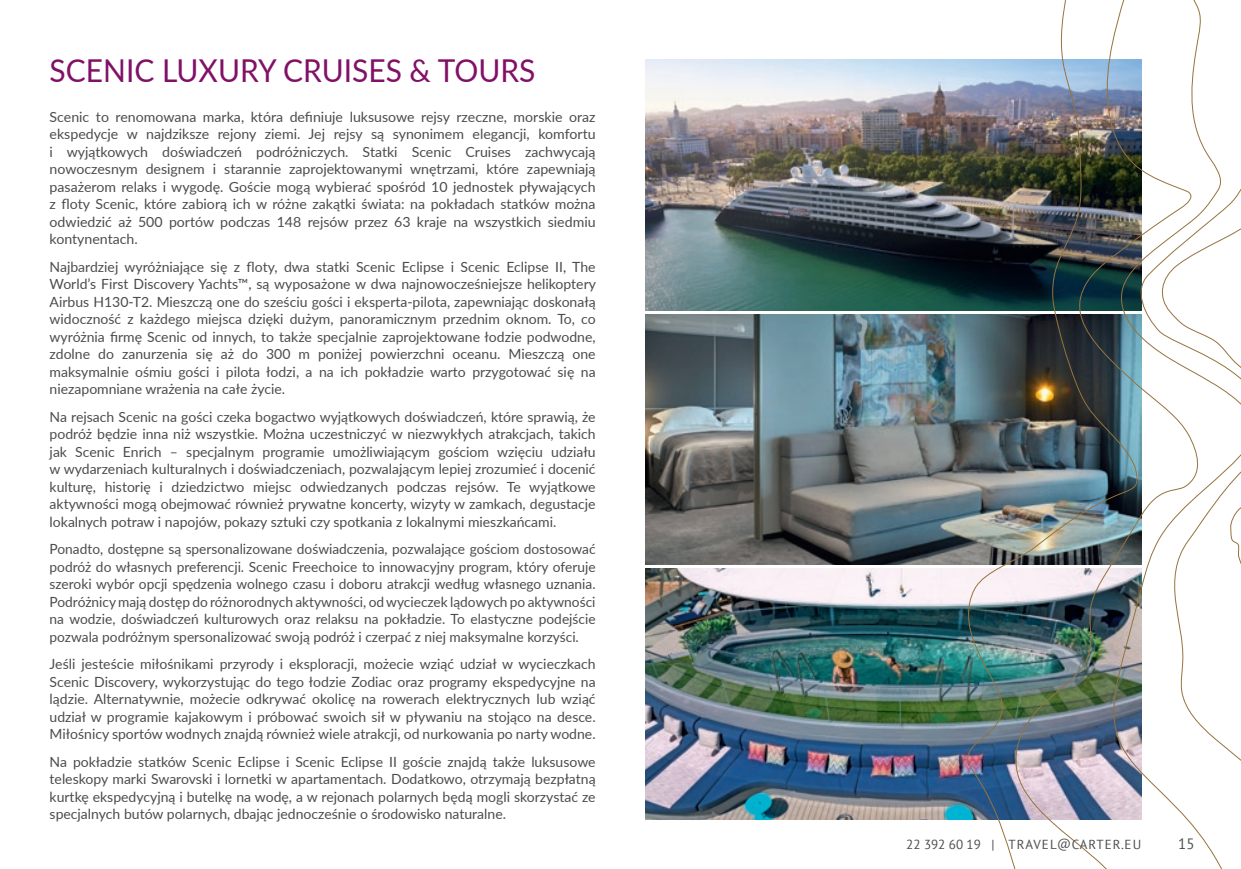
<style>
.page{position:relative;width:1241px;height:869px;background:#fff}
.page>*{position:absolute;margin:0;border:0;box-sizing:border-box;transform-origin:0 0}
.t1{font:31.5px "Lato";color:#811067;scale:.95 1}
.t2{font:14.88px "PT Sans";color:#4b4c4d}
.t3{font:14px/17.5px "Lato";color:#4b4c4d;text-align:justify}
.t4{font:13.12px "PT Sans";letter-spacing:.055em;color:#4b4c4d}
</style>
<div class="page">
<img style="left:645px;top:314px;width:320px;height:250px">
<img style="left:645px;top:60px;width:320px;height:250px">
<img style="left:645px;top:568px;width:320px;height:251px">
<img style="left:965px;top:0;width:275px;height:868px">
<h1 class="t1" style="left:50px;top:48px;width:512px">SCENIC LUXURY CRUISES &amp; TOURS</h1>
<p class="t3" style="left:50px;top:107px;width:547px">Scenic to renomowana marka, która definiuje luksusowe rejsy rzeczne, morskie oraz ekspedycje w najdziksze rejony ziemi. Jej rejsy są synonimem elegancji, komfortu i wyjątkowych doświadczeń podróżniczych. Statki Scenic Cruises zachwycają nowoczesnym designem i starannie zaprojektowanymi wnętrzami, które zapewniają pasażerom relaks i wygodę. Goście mogą wybierać spośród 10 jednostek pływających z floty Scenic, które zabiorą ich w różne zakątki świata: na pokładach statków można odwiedzić aż 500 portów podczas 148 rejsów przez 63 kraje na wszystkich siedmiu kontynentach.</p>
<p class="t3" style="left:50px;top:257px;width:548px">Najbardziej wyróżniające się z floty, dwa statki Scenic Eclipse i Scenic Eclipse II, The World’s First Discovery Yachts™, są wyposażone w dwa najnowocześniejsze helikoptery Airbus H130-T2. Mieszczą one do sześciu gości i eksperta-pilota, zapewniając doskonałą widoczność z każdego miejsca dzięki dużym, panoramicznym przednim oknom. To, co wyróżnia firmę Scenic od innych, to także specjalnie zaprojektowane łodzie podwodne, zdolne do zanurzenia się aż do 300 m poniżej powierzchni oceanu. Mieszczą one maksymalnie ośmiu gości i pilota łodzi, a na ich pokładzie warto przygotować się na niezapomniane wrażenia na całe życie.</p>
<p class="t3" style="left:50px;top:407px;width:547px">Na rejsach Scenic na gości czeka bogactwo wyjątkowych doświadczeń, które sprawią, że podróż będzie inna niż wszystkie. Można uczestniczyć w niezwykłych atrakcjach, takich jak Scenic Enrich – specjalnym programie umożliwiającym gościom wzięciu udziału w wydarzeniach kulturalnych i doświadczeniach, pozwalającym lepiej zrozumieć i docenić kulturę, historię i dziedzictwo miejsc odwiedzanych podczas rejsów. Te wyjątkowe aktywności mogą obejmować również prywatne koncerty, wizyty w zamkach, degustacje lokalnych potraw i napojów, pokazy sztuki czy spotkania z lokalnymi mieszkańcami.</p>
<p class="t3" style="left:50px;top:539px;width:547px">Ponadto, dostępne są spersonalizowane doświadczenia, pozwalające gościom dostosować podróż do własnych preferencji. Scenic Freechoice to innowacyjny program, który oferuje szeroki wybór opcji spędzenia wolnego czasu i doboru atrakcji według własnego uznania.<br>Podróżnicy mają dostęp do różnorodnych aktywności, od wycieczek lądowych po aktywności na wodzie, doświadczeń kulturowych oraz relaksu na pokładzie. To elastyczne podejście pozwala podróżnym spersonalizować swoją podróż i czerpać z niej maksymalne korzyści.</p>
<p class="t3" style="left:50px;top:654px;width:547px">Jeśli jesteście miłośnikami przyrody i eksploracji, możecie wziąć udział w wycieczkach Scenic Discovery, wykorzystując do tego łodzie Zodiac oraz programy ekspedycyjne na lądzie. Alternatywnie, możecie odkrywać okolicę na rowerach elektrycznych lub wziąć udział w programie kajakowym i próbować swoich sił w pływaniu na stojąco na desce.<br>Miłośnicy sportów wodnych znajdą również wiele atrakcji, od nurkowania po narty wodne.</p>
<p class="t3" style="left:50px;top:752px;width:547px">Na pokładzie statków Scenic Eclipse i Scenic Eclipse II goście znajdą także luksusowe teleskopy marki Swarovski i lornetki w apartamentach. Dodatkowo, otrzymają bezpłatną kurtkę ekspedycyjną i butelkę na wodę, a w rejonach polarnych będą mogli skorzystać ze specjalnych butów polarnych, dbając jednocześnie o środowisko naturalne.</p>
<p class="t4" style="left:906px;top:835px;width:236px">22 392 60 19 | TRAVEL@CARTER.EU</p>
<p class="t2" style="left:1177px;top:834px;width:18px">15</p>
</div>
